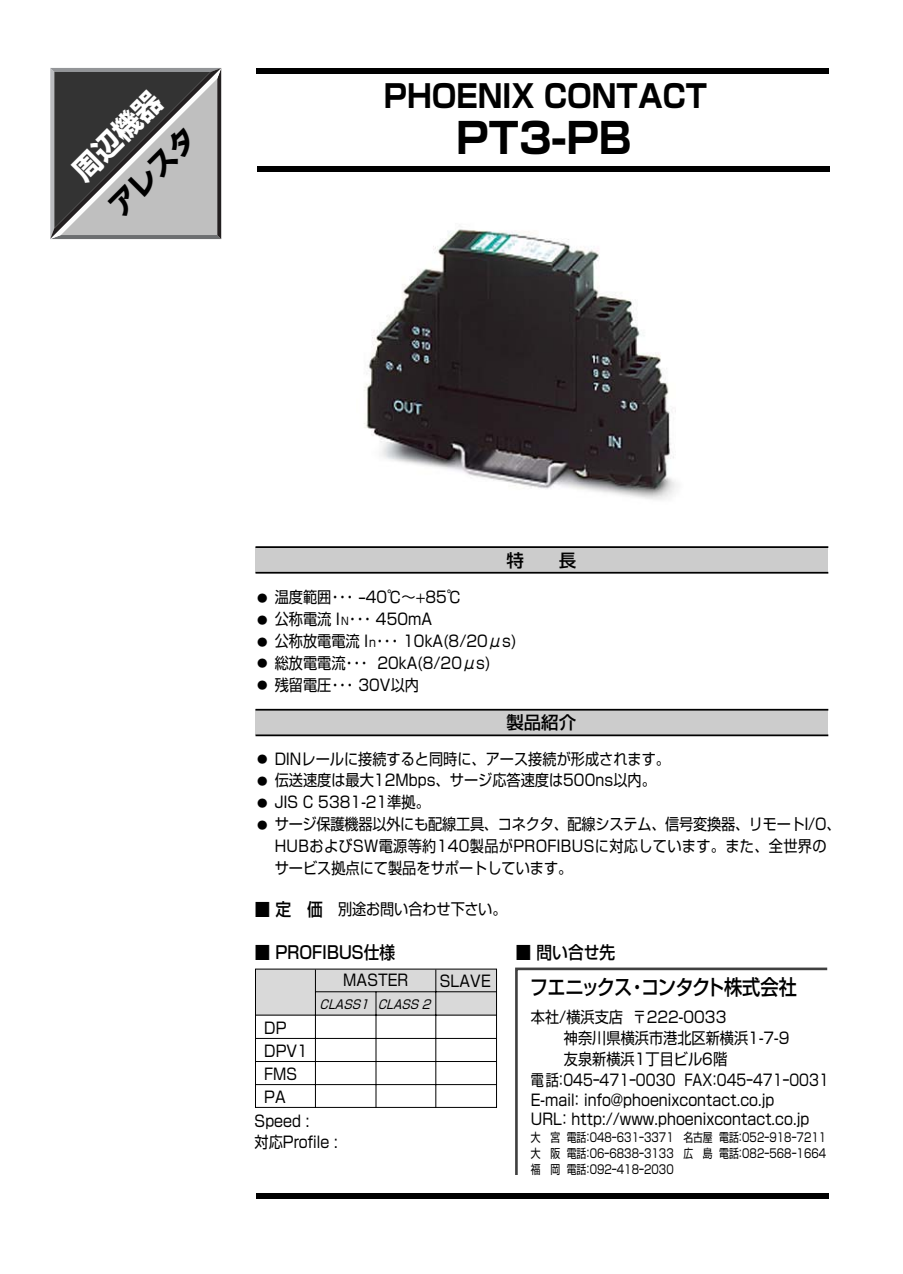
<style>
.page{position:relative;width:903px;height:1274px;background:#fff}
.page>*{position:absolute;margin:0;border:0;box-sizing:border-box;transform-origin:0 0}
.t1{font:700 42px "Shin Go";color:#000;scale:.95 1}
.t2{font:700 31.5px "Shin Go";color:#000;scale:.9 1}
.t3{font:700 28px "Shin Go";color:#000}
.t4{font:700 28px "Shin Go";color:#fff}
.t5{font:500 21px "Shin Go";letter-spacing:-.045em;color:#000;scale:.87 1}
.t6{font:500 17.5px "Shin Go";color:#000;scale:.9 1}
.t7{font:500 17.5px "Shin Go";color:#000}
.t8{font:15.75px/21.9px "Shin Go";color:#000;scale:.9 1}
.t9{font:15.75px "Shin Go";color:#000;scale:.83 1}
.t10{font:12.25px/15.8px "Shin Go";color:#000;text-align:justify;scale:.8 1}
.t11{font:italic 12.25px "Shin Go";color:#000;scale:.9 1}
.t12{font:10.5px/21.9px "Shin Go";color:#000;text-align:justify}
.s1{font-size:10.5px}
.s2{font-size:12.25px}
</style>
<div class="page">
<div style="left:256px;top:547px;width:572px;height:26px;background:#ccc"></div>
<hr style="left:256px;top:572px;width:572px;height:2px;background:#000">
<hr style="left:256px;top:546px;width:572px;height:2px;background:#000">
<div style="left:256px;top:710px;width:572px;height:25px;background:#ccc"></div>
<hr style="left:256px;top:734px;width:572px;height:2px;background:#000">
<hr style="left:256px;top:709px;width:572px;height:2px;background:#000">
<div style="left:256px;top:1193px;width:573px;height:6px;background:#000"></div>
<div style="left:256px;top:68px;width:572px;height:6px;background:#000"></div>
<div style="left:257px;top:166px;width:573px;height:6px;background:#000"></div>
<img style="left:364px;top:229px;width:313px;height:271px">
<svg style="left:50px;top:68px;width:171px;height:171px;background:#7b7b7b"></svg>
<div style="left:256px;top:969px;width:241px;height:46px;background:#d9d9d9"></div>
<div style="left:255px;top:969px;width:242px;height:139px;border:1px solid #000"></div>
<hr style="left:256px;top:1015px;width:241px;height:1px;background:#000">
<hr style="left:315px;top:970px;width:1px;height:138px;background:#000">
<hr style="left:376px;top:992px;width:1px;height:116px;background:#000">
<hr style="left:435px;top:970px;width:1px;height:138px;background:#000">
<hr style="left:315px;top:991px;width:182px;height:1px;background:#000">
<hr style="left:256px;top:1038px;width:240px;height:1px;background:#000">
<hr style="left:256px;top:1061px;width:240px;height:1px;background:#000">
<hr style="left:256px;top:1084px;width:240px;height:1px;background:#000">
<svg style="left:515px;top:967px;width:313px;height:208px"></svg>
<h3 class="t4" style="left:70px;top:168px;width:113px;rotate:-45deg">周辺機器</h3>
<h3 class="t3" style="left:107px;top:203px;width:111px;rotate:-45deg">アレスタ</h3>
<h2 class="t2" style="left:384px;top:84px;width:361px">PHOENIX CONTACT</h2>
<h1 class="t1" style="left:456px;top:122px;width:186px">PT3-PB</h1>
<p class="t7" style="left:506px;top:554px;width:71px">特　　長</p>
<p class="t8" style="left:275px;top:588px;width:270px">温度範囲・・・ -40℃～+85℃<br>公称電流 I <span class="s1">N</span>・・・ 450mA<br>公称放電電流 I<span class="s2">n</span>・・・ 10kA(8/20μs)総放電電流・・・ 20kA(8/20μs)<br>残留電圧・・・ 30V以内</p>
<p class="t12" style="left:257px;top:588px;width:12px">● ● ● ● ●</p>
<p class="t7" style="left:506px;top:716px;width:71px">製品紹介</p>
<p class="t8" style="left:275px;top:749px;width:630px">DINレールに接続すると同時に、アース接続が形成されます。<br>伝送速度は最大12Mbps、サージ応答速度は500ns以内。<br>JIS C 5381-21準拠。<br>サージ保護機器以外にも配線工具、コネクタ、配線システム、信号変換器、リモートI/O、HUBおよびSW電源等約140製品がPROFIBUSに対応しています。また、全世界のサービス拠点にて製品をサポートしています。</p>
<p class="t12" style="left:257px;top:750px;width:12px">● ● ● ●</p>
<p class="t6" style="left:255px;top:903px;width:77px">■ 定　価</p>
<p class="t8" style="left:338px;top:900px;width:189px">別途お問い合わせ下さい。</p>
<p class="t6" style="left:254px;top:945px;width:158px">■ PROFIBUS仕様</p>
<p class="t8" style="left:343px;top:971px;width:74px">MASTER</p>
<p class="t8" style="left:440px;top:972px;width:58px">SLAVE</p>
<p class="t11" style="left:320px;top:999px;width:128px">CLASS1 CLASS 2</p>
<p class="t8" style="left:264px;top:1019px;width:50px;line-height:22.9px">DP<br>DPV1<br>FMS<br>PA</p>
<p class="t8" style="left:255px;top:1113px;width:94px;line-height:21px">Speed :<br>対応Profile :</p>
<p class="t6" style="left:516px;top:946px;width:112px">■ 問い合せ先</p>
<h3 class="t5" style="left:530px;top:980px;width:309px">フエニックス・コンタクト株式会社</h3>
<p class="t8" style="left:531px;top:1008px;width:219px">本社/横浜支店 〒222-0033</p>
<p class="t8" style="left:531px;top:1029px;width:289px">　　 神奈川県横浜市港北区新横浜1-7-9</p>
<p class="t8" style="left:564px;top:1050px;width:183px">友泉新横浜1丁目ビル6階</p>
<p class="t9" style="left:531px;top:1075px;width:361px">電話：045ｰ471ｰ0030 FAX：045ｰ471ｰ0031</p>
<p class="t8" style="left:531px;top:1092px;width:311px;line-height:19.2px">E-mail： info@phoenixcontact.co.jp<br>URL： http://www.phoenixcontact.co.jp</p>
<p class="t10" style="left:531px;top:1131px;width:180px">大　宮 電話：048ｰ631ｰ3371大　阪 電話：06ｰ6838ｰ3133福　岡 電話：092ｰ418ｰ2030</p>
<p class="t10" style="left:683px;top:1131px;width:180px">名古屋 電話：052ｰ918ｰ7211広　島 電話：082ｰ568ｰ1664</p>
</div>
